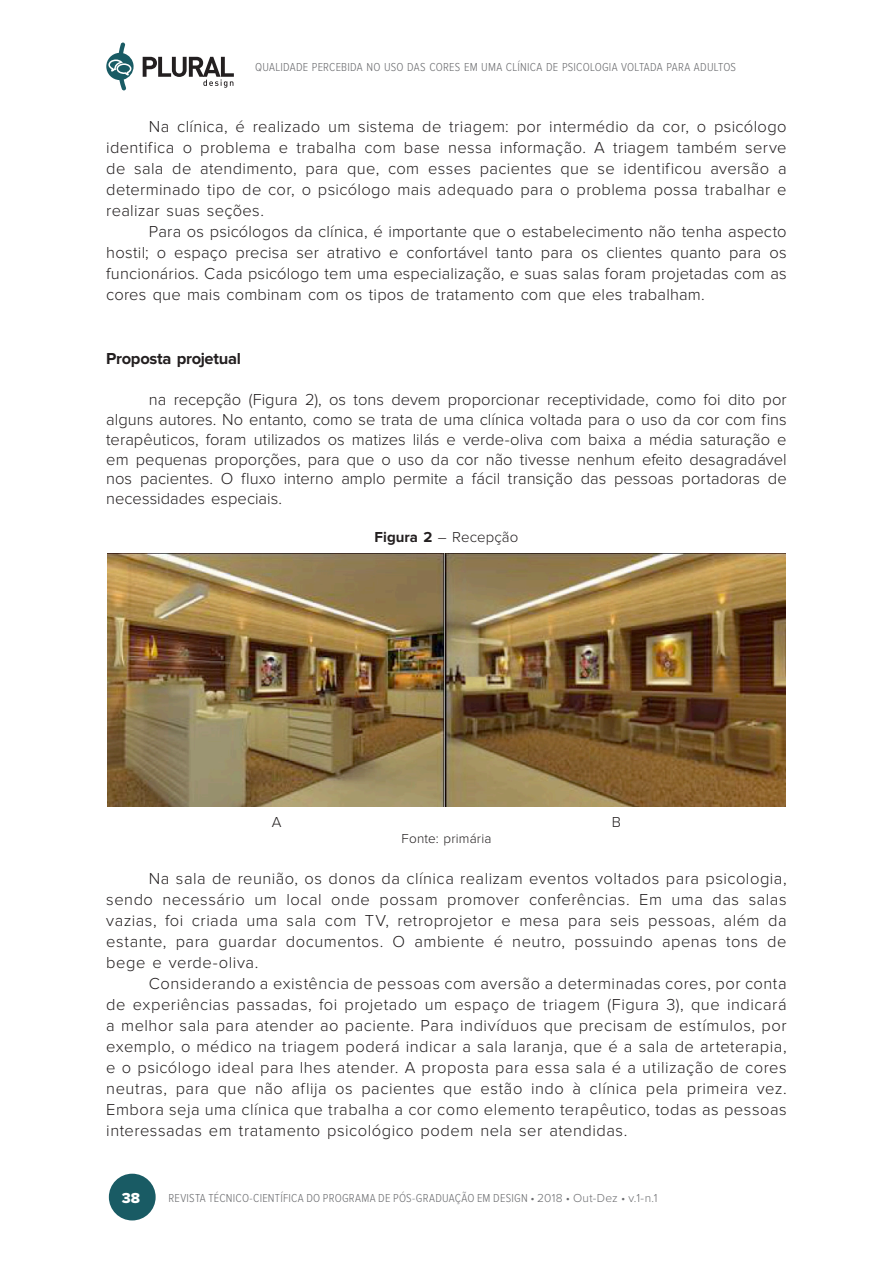
<style>
.page{position:relative;width:893px;height:1263px;background:#fff}
.page>*{position:absolute;margin:0;border:0;box-sizing:border-box;transform-origin:0 0}
.t1{font:300 16.5px/21px "Proxima Nova";letter-spacing:.02em;color:#231f20;text-align:justify}
._05_sub_sub{font:700 16.5px "Proxima Nova";letter-spacing:-.02em;color:#231f20}
._06_legenda_cima{font:300 15px "Proxima Nova";letter-spacing:.005em;color:#231f20}
.t2{font:15px "Proxima Nova Extrabld";color:#fff}
.TABELA_LETRAS{font:300 15px "Proxima Nova";color:#231f20}
._07_fonte_abaixo{font:300 13.5px "Proxima Nova";letter-spacing:.01em;color:#231f20}
.t3{font:300 12px "Proxima Nova Cond";letter-spacing:.02em;color:#6c6d70}
.s1{font-weight:700}
.s2{font-family:"Proxima Nova"}
</style>
<div class="page">
<svg style="left:143px;top:57px;width:91px;height:31px"></svg>
<svg style="left:106px;top:42px;width:28px;height:48px"></svg>
<div style="left:109px;top:1174px;width:47px;height:46px;background:#195b64;border-radius:50%"></div>
<img style="left:108px;top:553px;width:677px;height:253px">
<p class="t3" style="left:255px;top:62px;width:482px">QUALIDADE PERCEBIDA NO USO DAS CORES EM UMA CLÍNICA DE PSICOLOGIA VOLTADA PARA ADULTOS</p>
<p class="t1" style="left:106px;top:117px;width:682px;text-indent:43px">Na clínica, é realizado um sistema de triagem: por intermédio da cor, o psicólogo identifica o problema e trabalha com base nessa informação. A triagem também serve de sala de atendimento, para que, com esses pacientes que se identificou aversão a determinado tipo de cor, o psicólogo mais adequado para o problema possa trabalhar e realizar suas seções.</p>
<p class="t1" style="left:106px;top:222px;width:682px;text-indent:43px">Para os psicólogos da clínica, é importante que o estabelecimento não tenha aspecto hostil; o espaço precisa ser atrativo e confortável tanto para os clientes quanto para os funcionários. Cada psicólogo tem uma especialização, e suas salas foram projetadas com as cores que mais combinam com os tipos de tratamento com que eles trabalham.</p>
<p class="_05_sub_sub" style="left:106px;top:351px;width:136px">Proposta projetual</p>
<p class="t1" style="left:106px;top:390px;width:682px;line-height:19.8px;text-indent:43px">na recepção (Figura 2), os tons devem proporcionar receptividade, como foi dito por alguns autores. No entanto, como se trata de uma clínica voltada para o uso da cor com fins terapêuticos, foram utilizados os matizes lilás e verde-oliva com baixa a média saturação e em pequenas proporções, para que o uso da cor não tivesse nenhum efeito desagradável nos pacientes. O fluxo interno amplo permite a fácil transição das pessoas portadoras de necessidades especiais.</p>
<p class="_06_legenda_cima" style="left:375px;top:530px;width:145px"><span class="s1">Figura 2</span> – Recepção</p>
<p class="TABELA_LETRAS" style="left:272px;top:815px;width:11px">A</p>
<p class="TABELA_LETRAS" style="left:612px;top:815px;width:11px">B</p>
<p class="_07_fonte_abaixo" style="left:402px;top:832px;width:91px">Fonte: primária</p>
<p class="t1" style="left:106px;top:868px;width:682px;text-indent:43px">Na sala de reunião, os donos da clínica realizam eventos voltados para psicologia, sendo necessário um local onde possam promover conferências. Em uma das salas vazias, foi criada uma sala com TV, retroprojetor e mesa para seis pessoas, além da estante, para guardar documentos. O ambiente é neutro, possuindo apenas tons de bege e verde-oliva.</p>
<p class="t1" style="left:106px;top:973px;width:682px;text-indent:43px">Considerando a existência de pessoas com aversão a determinadas cores, por conta de experiências passadas, foi projetado um espaço de triagem (Figura 3), que indicará a melhor sala para atender ao paciente. Para indivíduos que precisam de estímulos, por exemplo, o médico na triagem poderá indicar a sala laranja, que é a sala de arteterapia, e o psicólogo ideal para lhes atender. A proposta para essa sala é a utilização de cores neutras, para que não aflija os pacientes que estão indo à clínica pela primeira vez.<br>Embora seja uma clínica que trabalha a cor como elemento terapêutico, todas as pessoas interessadas em tratamento psicológico podem nela ser atendidas.</p>
<p class="t2" style="left:122px;top:1191px;width:20px">38</p>
<p class="t3" style="left:168px;top:1192px;width:491px">REVISTA TÉCNICO-CIENTÍFICA DO PROGRAMA DE PÓS-GRADUAÇÃO EM DESIGN • <span class="s2">2018 • Out-Dez • v.1-n.1</span></p>
</div>
